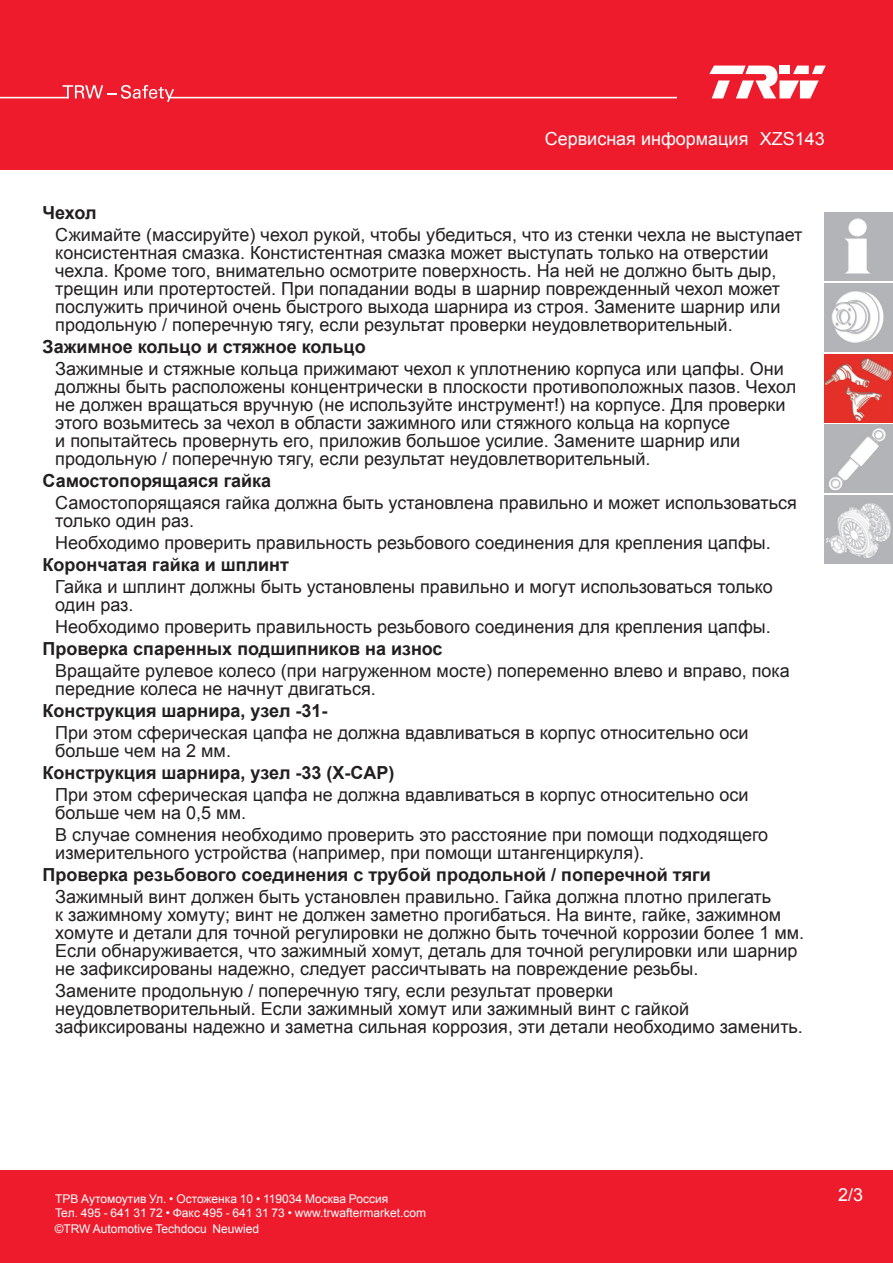
<style>
.page{position:relative;width:893px;height:1263px;background:#ee1b2c}
.page>*{position:absolute;margin:0;border:0;box-sizing:border-box;transform-origin:0 0}
.t1{font:18px/18px "Arial";color:#231f20}
.t2{font:700 18px "Arial";color:#231f20}
.t3{font:18px "Arial";color:#fff}
.t4{font:12px/14.4px "Arial";color:#fff}
</style>
<div class="page">
<svg style="left:63px;top:85px;width:111px;height:17px"></svg>
<hr style="left:0;top:97px;width:69px;height:1px;background:#fff">
<hr style="left:169px;top:97px;width:507px;height:1px;background:#fff">
<svg style="left:709px;top:66px;width:117px;height:32px"></svg>
<div style="left:0;top:171px;width:893px;height:999px;background:#fff"></div>
<img style="left:825px;top:213px;width:68px;height:68px">
<img style="left:825px;top:283px;width:68px;height:68px">
<img style="left:825px;top:354px;width:68px;height:68px">
<img style="left:825px;top:425px;width:68px;height:68px">
<img style="left:825px;top:495px;width:68px;height:68px">
<p class="t3" style="left:545px;top:127px;width:205px">Cервисная информация</p>
<p class="t3" style="left:760px;top:127px;width:67px">XZS143</p>
<p class="t2" style="left:43px;top:201px;width:55px">Чехол</p>
<p class="t1" style="left:55px;top:226px;width:749px">Сжимайте (массируйте) чехол рукой, чтобы убедиться, что из стенки чехла не выступает консистентная смазка. Констистентная смазка может выступать только на отверстии чехла. Кроме того, внимательно осмотрите поверхность. На ней не должно быть дыр, трещин или протертостей. При попадании воды в шарнир поврежденный чехол может послужить причиной очень быстрого выхода шарнира из строя. Замените шарнир или продольную / поперечную тягу, если результат проверки неудовлетворительный.</p>
<p class="t2" style="left:43px;top:334px;width:325px">Зажимное кольцо и стяжное кольцо</p>
<p class="t1" style="left:55px;top:360px;width:742px">Зажимные и стяжные кольца прижимают чехол к уплотнению корпуса или цапфы. Они должны быть расположены концентрически в плоскости противоположных пазов. Чехол не должен вращаться вручную (не используйте инструмент!) на корпусе. Для проверки этого возьмитесь за чехол в области зажимного или стяжного кольца на корпусе<br>и попытайтесь провернуть его, приложив большое усилие. Замените шарнир или продольную / поперечную тягу, если результат неудовлетворительный.</p>
<p class="t2" style="left:43px;top:468px;width:230px">Самостопорящаяся гайка</p>
<p class="t1" style="left:55px;top:494px;width:743px">Самостопорящаяся гайка должна быть установлена правильно и может использоваться только один раз.</p>
<p class="t1" style="left:55px;top:534px;width:717px">Необходимо проверить правильность резьбового соединения для крепления цапфы.</p>
<p class="t2" style="left:43px;top:552px;width:248px">Корончатая гайка и шплинт</p>
<p class="t1" style="left:55px;top:578px;width:719px">Гайка и шплинт должны быть установлены правильно и могут использоваться только один раз.</p>
<p class="t1" style="left:55px;top:618px;width:717px">Необходимо проверить правильность резьбового соединения для крепления цапфы.</p>
<p class="t2" style="left:43px;top:636px;width:402px">Проверка спаренных подшипников на износ</p>
<p class="t1" style="left:55px;top:662px;width:736px">Вращайте рулевое колесо (при нагруженном мосте) попеременно влево и вправо, пока передние колеса не начнут двигаться.</p>
<p class="t2" style="left:43px;top:698px;width:286px">Конструкция шарнира, узел -31-</p>
<p class="t1" style="left:55px;top:724px;width:695px">При этом сферическая цапфа не должна вдавливаться в корпус относительно оси больше чем на 2 мм.</p>
<p class="t2" style="left:43px;top:760px;width:353px">Конструкция шарнира, узел -33 (X-CAP)</p>
<p class="t1" style="left:55px;top:786px;width:695px">При этом сферическая цапфа не должна вдавливаться в корпус относительно оси больше чем на 0,5 мм.</p>
<p class="t1" style="left:55px;top:826px;width:714px">В случае сомнения необходимо проверить это расстояние при помощи подходящего измерительного устройства (например, при помощи штангенциркуля).</p>
<p class="t2" style="left:43px;top:862px;width:670px">Проверка резьбового соединения с трубой продольной / поперечной тяги</p>
<p class="t1" style="left:55px;top:888px;width:750px">Зажимный винт должен быть установлен правильно. Гайка должна плотно прилегать<br>к зажимному хомуту; винт не должен заметно прогибаться. На винте, гайке, зажимном хомуте и детали для точной регулировки не должно быть точечной коррозии более 1 мм.<br>Если обнаруживается, что зажимный хомут, деталь для точной регулировки или шарнир не зафиксированы надежно, следует рассичтывать на повреждение резьбы.</p>
<p class="t1" style="left:55px;top:982px;width:749px">Замените продольную / поперечную тягу, если результат проверки неудовлетворительный. Если зажимный хомут или зажимный винт с гайкой зафиксированы надежно и заметна сильная коррозия, эти детали необходимо заменить.</p>
<p class="t4" style="left:55px;top:1191px;width:373px">ТРВ Аутомоутив Ул. • Остоженка 10 • 119034 Москва Россия<br>Teл. 495 - 641 31 72 • Факс 495 - 641 31 73 • www.trwaftermarket.com</p>
<p class="t4" style="left:55px;top:1222px;width:206px">©TRW Automotive Techdocu Neuwied</p>
<p class="t3" style="left:838px;top:1183px;width:27px">2/3</p>
</div>
